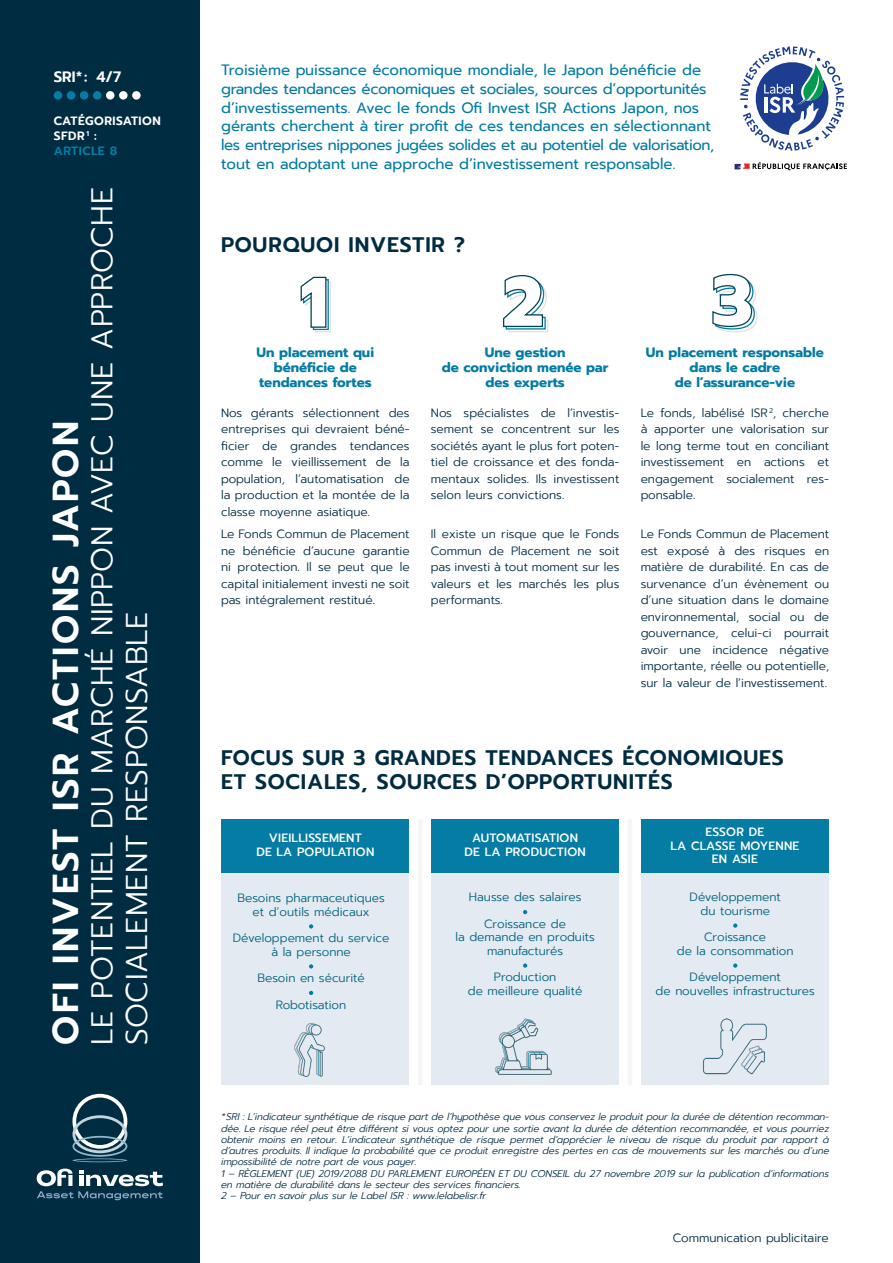
<style>
.page{position:relative;width:893px;height:1263px;background:#fff}
.page>*{position:absolute;margin:0;border:0;box-sizing:border-box;transform-origin:0 0}
.t1{font:600 36px "Prompt";letter-spacing:.07em;color:#fff}
.t2{font:300 30px/34.5px "Prompt";letter-spacing:.02em;color:#fff}
.t3{font:600 21px/24px "Prompt";letter-spacing:.04em;color:#002c42}
.t4{font:15px/18.8px "Prompt";letter-spacing:-.015em;color:#047ca3}
.t5{font:600 15px "Prompt";color:#fff}
.t6{font:700 13.5px/15px "Prompt";color:#047ca3;text-align:center}
.t7{font:300 12px/16.5px "Prompt";color:#002c42;text-align:justify}
.t8{font:300 12px/13.5px "Prompt";color:#00637e;text-align:center}
.t9{font:500 12px/13.5px "Prompt";letter-spacing:.02em;color:#fff;text-align:center}
.t10{font:600 12px/15px "Prompt";letter-spacing:.04em;color:#fff}
.t11{font:italic 300 9.75px/11.2px "Prompt";letter-spacing:-.01em;color:#002c42}
.s1{color:#047ca3}
</style>
<div class="page">
<div style="left:0;top:0;width:200px;height:1263px;background:#002c42"></div>
<svg style="left:37px;top:1168px;width:126px;height:32px"></svg>
<svg style="left:72px;top:1094px;width:55px;height:63px"></svg>
<svg style="left:72px;top:1158px;width:55px;height:4px"></svg>
<div style="left:54px;top:91px;width:8px;height:9px;background:#047ca3;border-radius:50%"></div>
<div style="left:67px;top:91px;width:8px;height:9px;background:#047ca3;border-radius:50%"></div>
<div style="left:80px;top:91px;width:8px;height:9px;background:#047ca3;border-radius:50%"></div>
<div style="left:93px;top:91px;width:8px;height:9px;background:#047ca3;border-radius:50%"></div>
<div style="left:106px;top:91px;width:9px;height:9px;background:#fff;border-radius:50%"></div>
<div style="left:119px;top:91px;width:9px;height:9px;background:#fff;border-radius:50%"></div>
<div style="left:132px;top:91px;width:9px;height:9px;background:#fff;border-radius:50%"></div>
<div style="left:222px;top:870px;width:187px;height:215px;background:#e3eaf1"></div>
<div style="left:432px;top:870px;width:187px;height:215px;background:#e3eaf1"></div>
<div style="left:642px;top:870px;width:187px;height:214px;background:#e3eaf1"></div>
<div style="left:418px;top:819px;width:5px;height:266px;background:#f6f6f6"></div>
<hr style="left:628px;top:819px;width:4px;height:266px;background:#f6f6f6">
<svg style="left:309px;top:924px;width:4px;height:4px"></svg>
<svg style="left:309px;top:964px;width:4px;height:4px"></svg>
<svg style="left:309px;top:991px;width:4px;height:4px"></svg>
<svg style="left:523px;top:910px;width:4px;height:4px"></svg>
<svg style="left:523px;top:963px;width:4px;height:5px"></svg>
<svg style="left:733px;top:923px;width:4px;height:5px"></svg>
<svg style="left:733px;top:963px;width:4px;height:5px"></svg>
<div style="left:222px;top:819px;width:187px;height:54px;background:#047ca3"></div>
<div style="left:432px;top:819px;width:187px;height:54px;background:#047ca3"></div>
<div style="left:642px;top:819px;width:187px;height:54px;background:#047ca3"></div>
<svg style="left:300px;top:276px;width:31px;height:57px"></svg>
<svg style="left:503px;top:275px;width:46px;height:58px"></svg>
<svg style="left:712px;top:273px;width:46px;height:60px"></svg>
<img style="left:495px;top:1018px;width:57px;height:57px">
<img style="left:703px;top:1018px;width:64px;height:57px">
<img style="left:294px;top:1023px;width:31px;height:54px">
<svg style="left:734px;top:162px;width:113px;height:8px"></svg>
<svg style="left:740px;top:46px;width:104px;height:105px"></svg>
<p class="t5" style="left:54px;top:65px;width:69px">SRI* : 4/7</p>
<p class="t10" style="left:54px;top:114px;width:109px">CATÉGORISATION<br>SFDR <sup>1</sup> :<br><span class="s1">ARTICLE 8</span></p>
<h2 class="t2" style="left:85px;top:1045px;width:859px;rotate:-90deg">LE POTENTIEL DU MARCHÉ NIPPON AVEC UNE APPROCHE<br>SOCIALEMENT RESPONSABLE</h2>
<h1 class="t1" style="left:39px;top:1045px;width:626px;rotate:-90deg">OFI INVEST ISR ACTIONS JAPON</h1>
<p class="t4" style="left:221px;top:60px;width:495px">Troisième puissance économique mondiale, le Japon bénéficie de grandes tendances économiques et sociales, sources d’opportunités d’investissements. Avec le fonds Ofi Invest ISR Actions Japon, nos gérants cherchent à tirer profit de ces tendances en sélectionnant les entreprises nippones jugées solides et au potentiel de valorisation, tout en adoptant une approche d’investissement responsable.</p>
<h3 class="t3" style="left:221px;top:233px;width:245px">POURQUOI INVESTIR ?</h3>
<p class="t6" style="left:257px;top:345px;width:119px">Un placement qui bénéficie de tendances fortes</p>
<p class="t7" style="left:221px;top:404px;width:190px">Nos gérants sélectionnent des entreprises qui devraient béné&shy;ficier de grandes tendances comme le vieillissement de la population, l’automatisation de la production et la montée de la classe moyenne asiatique.</p>
<p class="t7" style="left:221px;top:526px;width:190px">Le Fonds Commun de Placement ne bénéficie d’aucune garantie ni protection. Il se peut que le capital initialement investi ne soit pas intégralement restitué.</p>
<p class="t6" style="left:442px;top:345px;width:168px">Une gestion<br>de conviction menée par des experts</p>
<p class="t7" style="left:431px;top:404px;width:190px">Nos spécialistes de l’investis&shy;sement se concentrent sur les sociétés ayant le plus fort poten&shy;tiel de croissance et des fonda&shy;mentaux solides. Ils investissent selon leurs convictions.</p>
<p class="t7" style="left:431px;top:526px;width:190px">Il existe un risque que le Fonds Commun de Placement ne soit pas investi à tout moment sur les valeurs et les marchés les plus performants.</p>
<p class="t6" style="left:646px;top:345px;width:179px">Un placement responsable dans le cadre<br>de l’assurance-vie</p>
<p class="t7" style="left:641px;top:404px;width:190px">Le fonds, labélisé ISR <sup>2</sup>, cherche à apporter une valorisation sur le long terme tout en conciliant investissement en actions et engagement socialement res&shy;ponsable.</p>
<p class="t7" style="left:641px;top:526px;width:190px">Le Fonds Commun de Placement est exposé à des risques en matière de durabilité. En cas de survenance d’un évènement ou d’une situation dans le domaine environnemental, social ou de gouvernance, celui-ci pourrait avoir une incidence négative importante, réelle ou potentielle, sur la valeur de l’investissement.</p>
<h3 class="t3" style="left:221px;top:745px;width:564px">FOCUS SUR 3 GRANDES TENDANCES ÉCONOMIQUES<br>ET SOCIALES, SOURCES D’OPPORTUNITÉS</h3>
<p class="t9" style="left:256px;top:832px;width:120px">VIEILLISSEMENT<br>DE LA POPULATION</p>
<p class="t9" style="left:465px;top:832px;width:123px">AUTOMATISATION<br>DE LA PRODUCTION</p>
<p class="t9" style="left:670px;top:825px;width:130px">ESSOR DE<br>LA CLASSE MOYENNE<br>EN ASIE</p>
<p class="t8" style="left:237px;top:891px;width:149px">Besoins pharmaceutiques et d’outils médicaux</p>
<p class="t8" style="left:233px;top:931px;width:158px">Développement du service à la personne</p>
<p class="t8" style="left:257px;top:971px;width:109px">Besoin en sécurité</p>
<p class="t8" style="left:276px;top:998px;width:72px">Robotisation</p>
<p class="t8" style="left:469px;top:890px;width:114px">Hausse des salaires</p>
<p class="t8" style="left:455px;top:917px;width:141px">Croissance de<br>la demande en produits manufacturés</p>
<p class="t8" style="left:468px;top:970px;width:116px">Production<br>de meilleure qualité</p>
<p class="t8" style="left:690px;top:890px;width:93px">Développement du tourisme</p>
<p class="t8" style="left:677px;top:930px;width:118px">Croissance<br>de la consommation</p>
<p class="t8" style="left:656px;top:970px;width:161px">Développement<br>de nouvelles infrastructures</p>
<p class="t11" style="left:221px;top:1111px;width:610px">*SRI : L’indicateur synthétique de risque part de l’hypothèse que vous conservez le produit pour la durée de détention recomman&shy;dée. Le risque réel peut être différent si vous optez pour une sortie avant la durée de détention recommandée, et vous pourriez obtenir moins en retour. L’indicateur synthétique de risque permet d’apprécier le niveau de risque du produit par rapport à d’autres produits. Il indique la probabilité que ce produit enregistre des pertes en cas de mouvements sur les marchés ou d’une impossibilité de notre part de vous payer.<br>1 – RÈGLEMENT (UE) 2019/2088 DU PARLEMENT EUROPÉEN ET DU CONSEIL du 27 novembre 2019 sur la publication d’informations en matière de durabilité dans le secteur des services financiers.<br>2 – Pour en savoir plus sur le Label ISR : www.lelabelisr.fr</p>
<p class="t7" style="left:673px;top:1229px;width:157px">Communication publicitaire</p>
</div>
